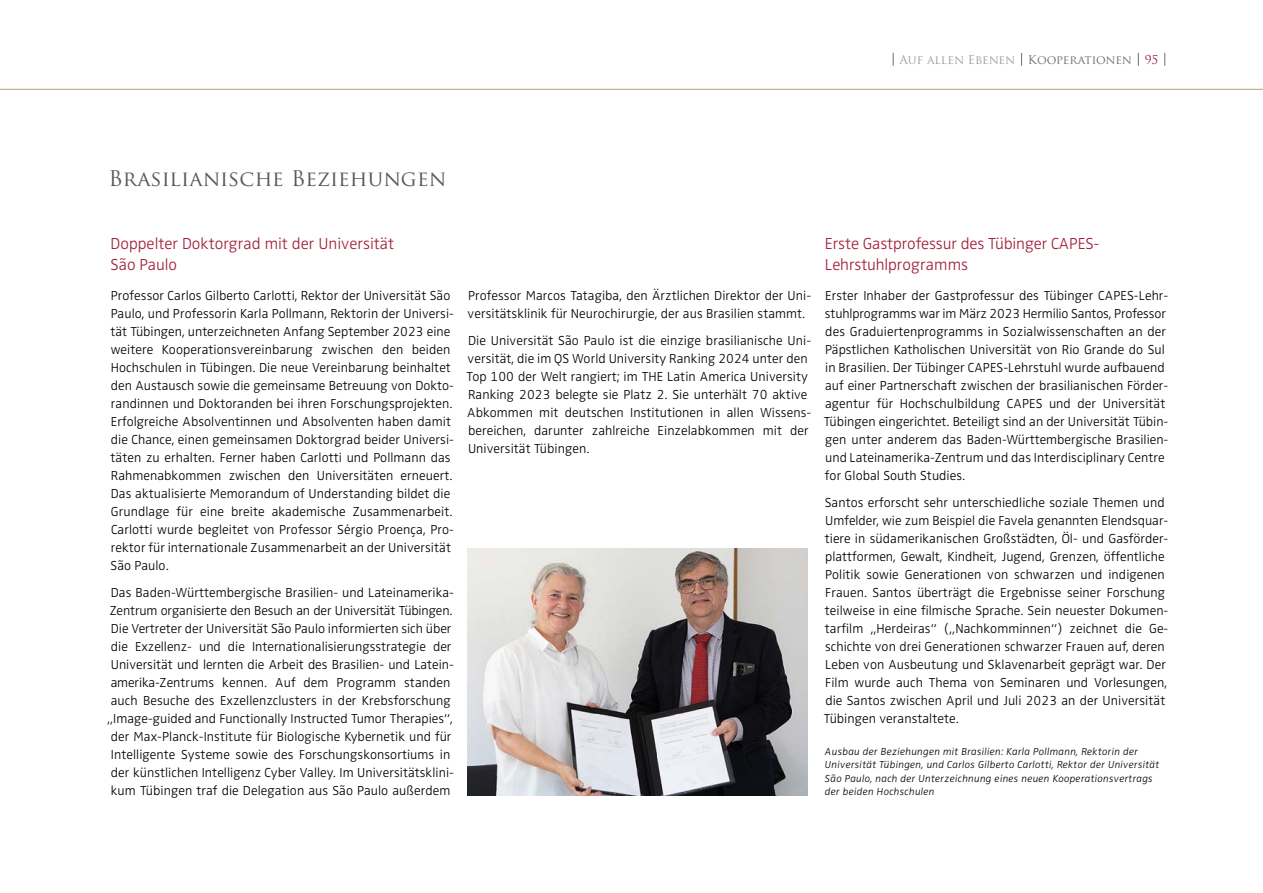
<style>
.page{position:relative;width:1263px;height:893px;background:#fff}
.page>*{position:absolute;margin:0;border:0;box-sizing:border-box;transform-origin:0 0}
.t1{font:21px "Trajan Pro";letter-spacing:.01em;color:#575756}
.t2{font:300 16.5px/21px "Zwo OT";color:#a21e3b}
.t3{font:300 13.5px/18px "Zwo OT";letter-spacing:.005em;color:#000}
.t4{font:12px "Trajan Pro";color:#9d9d9c}
.t5{font:italic 300 10.5px/13.5px "Zwo OT";letter-spacing:.025em;color:#000}
.s1{color:#706f6f}
.s2{color:#a21e3b}
</style>
<div class="page">
<svg style="left:893px;top:53px;width:1px;height:13px"></svg>
<svg style="left:1021px;top:53px;width:1px;height:13px"></svg>
<svg style="left:1138px;top:53px;width:1px;height:13px"></svg>
<svg style="left:1164px;top:53px;width:1px;height:13px"></svg>
<hr style="left:0;top:89px;width:1263px;height:1px;background:#b3a16e">
<img style="left:468px;top:549px;width:340px;height:246px">
<p class="t4" style="left:899px;top:52px;width:260px">Auf allen Ebenen <span class="s1">Kooperationen</span> <span class="s2">95</span></p>
<h1 class="t1" style="left:109px;top:165px;width:339px">Brasilianische Beziehungen</h1>
<p class="t2" style="left:111px;top:233px;width:285px">Doppelter Doktorgrad mit der Universität<br>São Paulo</p>
<p class="t3" style="left:111px;top:287px;width:345px">Professor Carlos Gilberto Carlotti, Rektor der Universität São Paulo, und Professorin Karla Pollmann, Rektorin der Universi&shy;tät Tübingen, unterzeichneten Anfang September 2023 eine weitere Kooperationsvereinbarung zwischen den beiden Hochschulen in Tübingen. Die neue Vereinbarung beinhaltet den Austausch sowie die gemeinsame Betreuung von Dokto&shy;randinnen und Doktoranden bei ihren Forschungsprojekten.<br>Erfolgreiche Absolventinnen und Absolventen haben damit die Chance, einen gemeinsamen Doktorgrad beider Universi&shy;täten zu erhalten. Ferner haben Carlotti und Pollmann das Rahmenabkommen zwischen den Universitäten erneuert.<br>Das aktualisierte Memorandum of Understanding bildet die Grundlage für eine breite akademische Zusammenarbeit.<br>Carlotti wurde begleitet von Professor Sérgio Proença, Pro&shy;rektor für internationale Zusammenarbeit an der Universität São Paulo.</p>
<p class="t3" style="left:107px;top:584px;width:348px">Das Baden-Württembergische Brasilien- und Lateinamerika-Zentrum organisierte den Besuch an der Universität Tübingen.<br>Die Vertreter der Universität São Paulo informierten sich über die Exzellenz- und die Internationalisierungsstrategie der Universität und lernten die Arbeit des Brasilien- und Latein&shy;amerika-Zentrums kennen. Auf dem Programm standen auch Besuche des Exzellenzclusters in der Krebsforschung „Image-guided and Functionally Instructed Tumor Therapies“, der Max-Planck-Institute für Biologische Kybernetik und für Intelligente Systeme sowie des Forschungskonsortiums in der künstlichen Intelligenz Cyber Valley. Im Universitätsklini&shy;kum Tübingen traf die Delegation aus São Paulo außerdem</p>
<p class="t3" style="left:468px;top:287px;width:345px">Professor Marcos Tatagiba, den Ärztlichen Direktor der Uni&shy;versitätsklinik für Neurochirurgie, der aus Brasilien stammt.</p>
<p class="t3" style="left:467px;top:332px;width:346px">Die Universität São Paulo ist die einzige brasilianische Uni&shy;versität, die im QS World University Ranking 2024 unter den Top 100 der Welt rangiert; im THE Latin America University Ranking 2023 belegte sie Platz 2. Sie unterhält 70 aktive Abkommen mit deutschen Institutionen in allen Wissens&shy;bereichen, darunter zahlreiche Einzelabkommen mit der Universität Tübingen.</p>
<p class="t2" style="left:825px;top:233px;width:276px">Erste Gastprofessur des Tübinger CAPES-<br>Lehrstuhlprogramms</p>
<p class="t3" style="left:824px;top:287px;width:346px">Erster Inhaber der Gastprofessur des Tübinger CAPES-Lehr&shy;stuhlprogramms war im März 2023 Hermílio Santos, Professor des Graduiertenprogramms in Sozialwissenschaften an der Päpstlichen Katholischen Universität von Rio Grande do Sul in Brasilien. Der Tübinger CAPES-Lehrstuhl wurde aufbauend auf einer Partnerschaft zwischen der brasilianischen Förder&shy;agentur für Hochschulbildung CAPES und der Universität Tübingen eingerichtet. Beteiligt sind an der Universität Tübin&shy;gen unter anderem das Baden-Württembergische Brasilien&shy;und Lateinamerika-Zentrum und das Interdisciplinary Centre for Global South Studies.</p>
<p class="t3" style="left:824px;top:494px;width:346px">Santos erforscht sehr unterschiedliche soziale Themen und Umfelder, wie zum Beispiel die Favela genannten Elendsquar&shy;tiere in südamerikanischen Großstädten, Öl- und Gasförder&shy;plattformen, Gewalt, Kindheit, Jugend, Grenzen, öffentliche Politik sowie Generationen von schwarzen und indigenen Frauen. Santos überträgt die Ergebnisse seiner Forschung teilweise in eine filmische Sprache. Sein neuester Dokumen&shy;tarfilm „Herdeiras“ („Nachkomminnen“) zeichnet die Ge&shy;schichte von drei Generationen schwarzer Frauen auf, deren Leben von Ausbeutung und Sklavenarbeit geprägt war. Der Film wurde auch Thema von Seminaren und Vorlesungen, die Santos zwischen April und Juli 2023 an der Universität Tübingen veranstaltete.</p>
<p class="t5" style="left:825px;top:745px;width:336px">Ausbau der Beziehungen mit Brasilien: Karla Pollmann, Rektorin der Universität Tübingen, und Carlos Gilberto Carlotti, Rektor der Universität São Paulo, nach der Unterzeichnung eines neuen Kooperationsvertrags der beiden Hochschulen</p>
</div>
